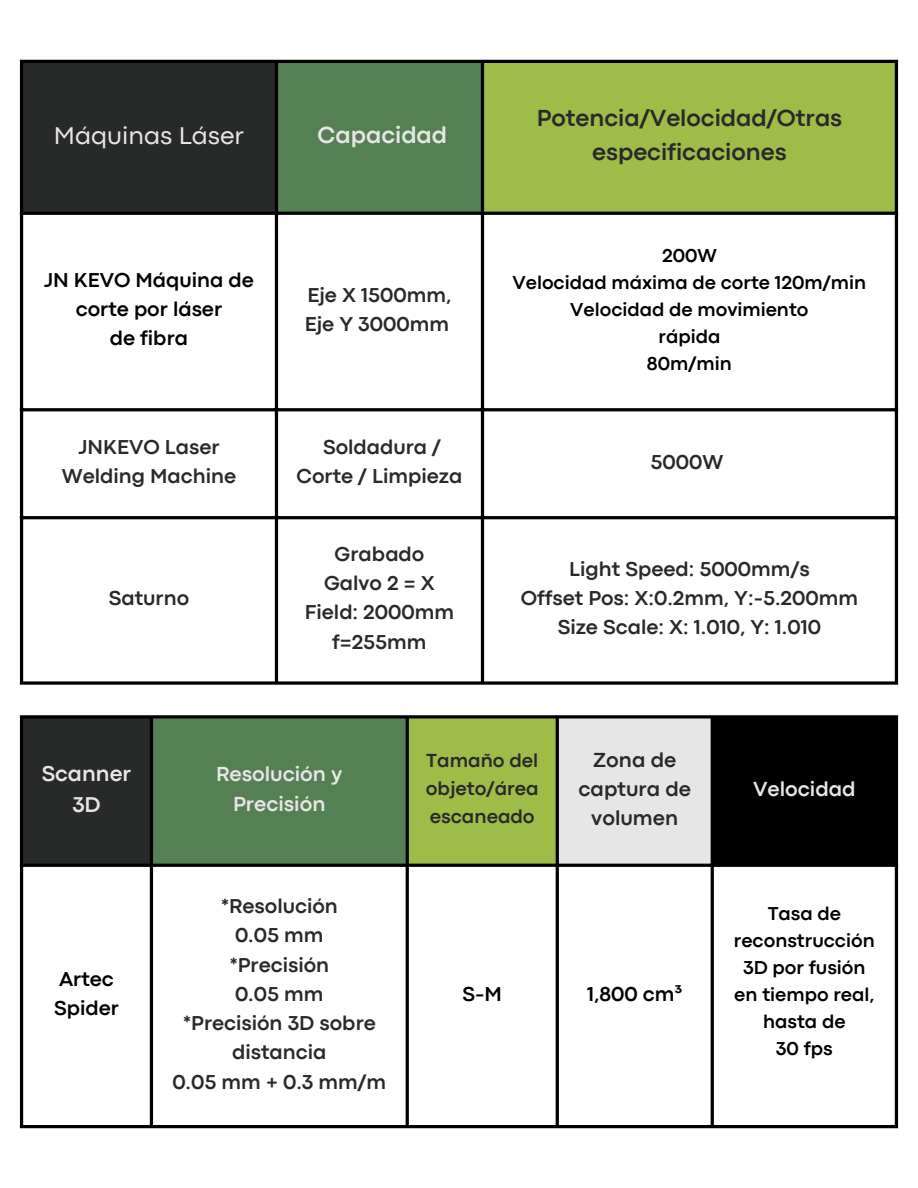
<style>
.page{position:relative;width:918px;height:1188px;background:#fff}
.page>*{position:absolute;margin:0;border:0;box-sizing:border-box;transform-origin:0 0}
.t1{font:25.35px "Codec Pro";color:#e6e6e6}
.t2{font:700 24.3px/33.8px "Codec Pro";color:#282929;text-align:center}
.t3{font:700 24.3px "Codec Pro";color:#e6e6e6}
.t4{font:700 22.35px/30.3px "Codec Pro";color:#e6e6e6;text-align:center}
.t5{font:700 21.3px/29.2px "Codec Pro";color:#e6e6e6;text-align:center}
.t6{font:700 21.3px/29.2px "Codec Pro";color:#282929;text-align:center}
.t7{font:700 21px/29.2px "Codec Pro";color:#282929;text-align:center}
.t8{font:700 21px/29.2px "Codec Pro";color:#000}
.t9{font:700 19.8px/28.2px "Codec Pro";color:#282929;text-align:justify}
.t10{font:700 19.5px/27px "Codec Pro";color:#000;text-align:center}
</style>
<div class="page">
<div style="left:21px;top:61px;width:256px;height:153px;background:#282929"></div>
<div style="left:276px;top:61px;width:207px;height:153px;background:#558053"></div>
<div style="left:482px;top:61px;width:415px;height:153px;background:#9ebc48"></div>
<hr style="left:20px;top:63px;width:3px;height:618px;background:#000">
<hr style="left:275px;top:63px;width:3px;height:618px;background:#000">
<hr style="left:481px;top:63px;width:3px;height:618px;background:#000">
<hr style="left:895px;top:63px;width:3px;height:618px;background:#000">
<hr style="left:20px;top:60px;width:878px;height:3px;background:#000">
<hr style="left:20px;top:212px;width:878px;height:3px;background:#000">
<hr style="left:20px;top:408px;width:878px;height:3px;background:#000">
<hr style="left:20px;top:516px;width:878px;height:3px;background:#000">
<svg style="left:20px;top:681px;width:878px;height:4px;background:#2f2f2f"></svg>
<div style="left:21px;top:717px;width:131px;height:149px;background:#282929"></div>
<div style="left:151px;top:717px;width:257px;height:149px;background:#558053"></div>
<div style="left:407px;top:717px;width:151px;height:149px;background:#9ebc48"></div>
<div style="left:557px;top:717px;width:156px;height:149px;background:#e6e6e6"></div>
<div style="left:712px;top:717px;width:185px;height:149px;background:#000"></div>
<hr style="left:20px;top:718px;width:3px;height:407px;background:#000">
<hr style="left:150px;top:718px;width:3px;height:407px;background:#000">
<hr style="left:406px;top:718px;width:3px;height:407px;background:#000">
<hr style="left:556px;top:718px;width:3px;height:407px;background:#000">
<hr style="left:711px;top:718px;width:3px;height:407px;background:#000">
<hr style="left:895px;top:718px;width:3px;height:407px;background:#000">
<hr style="left:20px;top:715px;width:878px;height:3px;background:#000">
<hr style="left:20px;top:864px;width:878px;height:3px;background:#000">
<hr style="left:20px;top:1125px;width:878px;height:3px;background:#000">
<p class="t1" style="left:54px;top:127px;width:192px">Máquinas Láser</p>
<p class="t3" style="left:318px;top:126px;width:131px">Capacidad</p>
<p class="t8" style="left:44px;top:267px;width:211px">JN KEVO Máquina de</p>
<p class="t8" style="left:76px;top:296px;width:148px">corte por láser</p>
<p class="t8" style="left:110px;top:325px;width:80px">de fibra</p>
<p class="t7" style="left:305px;top:281px;width:148px;text-align:left">Eje X 1500mm,<br>Eje Y 3000mm</p>
<p class="t7" style="left:62px;top:434px;width:176px">JNKEVO Laser<br>Welding Machine</p>
<p class="t7" style="left:297px;top:434px;width:167px">Soldadura /<br>Corte / Limpieza</p>
<p class="t7" style="left:109px;top:585px;width:82px">Saturno</p>
<p class="t7" style="left:335px;top:541px;width:91px">Grabado</p>
<p class="t7" style="left:324px;top:570px;width:112px">Galvo 2 = X</p>
<p class="t7" style="left:305px;top:599px;width:151px">Field: 2000mm f=255mm</p>
<p class="t2" style="left:537px;top:103px;width:307px">Potencia/Velocidad/Otras especificaciones</p>
<p class="t10" style="left:662px;top:244px;width:56px">200W</p>
<p class="t10" style="left:513px;top:271px;width:355px">Velocidad máxima de corte 120m/min</p>
<p class="t10" style="left:570px;top:298px;width:240px">Velocidad de movimiento</p>
<p class="t10" style="left:659px;top:325px;width:63px">rápida</p>
<p class="t10" style="left:647px;top:352px;width:87px">80m/min</p>
<p class="t7" style="left:651px;top:449px;width:74px">5000W</p>
<p class="t7" style="left:569px;top:556px;width:242px">Light Speed: 5000mm/s</p>
<p class="t7" style="left:521px;top:585px;width:339px">Offset Pos: X:0.2mm, Y:-5.200mm</p>
<p class="t7" style="left:558px;top:614px;width:265px">Size Scale: X: 1.010, Y: 1.010</p>
<p class="t4" style="left:42px;top:761px;width:91px">Scanner<br>3D</p>
<p class="t5" style="left:216px;top:761px;width:128px">Resolución y<br>Precisión</p>
<p class="t8" style="left:54px;top:966px;width:66px">Artec<br>Spider</p>
<p class="t7" style="left:221px;top:893px;width:119px">*Resolución</p>
<p class="t7" style="left:235px;top:922px;width:90px">0.05 mm</p>
<p class="t7" style="left:229px;top:951px;width:101px">*Precisión</p>
<p class="t7" style="left:235px;top:981px;width:90px">0.05 mm</p>
<p class="t7" style="left:183px;top:1010px;width:195px">*Precisión 3D sobre distancia</p>
<p class="t7" style="left:172px;top:1068px;width:215px">0.05 mm + 0.3 mm/m</p>
<p class="t9" style="left:426px;top:748px;width:114px">Tamaño del objeto/área escaneado</p>
<p class="t6" style="left:579px;top:747px;width:114px">Zona de captura de volumen</p>
<p class="t8" style="left:463px;top:981px;width:41px">S-M</p>
<p class="t8" style="left:587px;top:981px;width:96px">1,800 cm³</p>
<p class="t5" style="left:753px;top:776px;width:104px">Velocidad</p>
<p class="t10" style="left:734px;top:901px;width:142px">Tasa de reconstrucción<br>3D por fusión en tiempo real, hasta de</p>
<p class="t10" style="left:776px;top:1036px;width:58px">30 fps</p>
</div>
